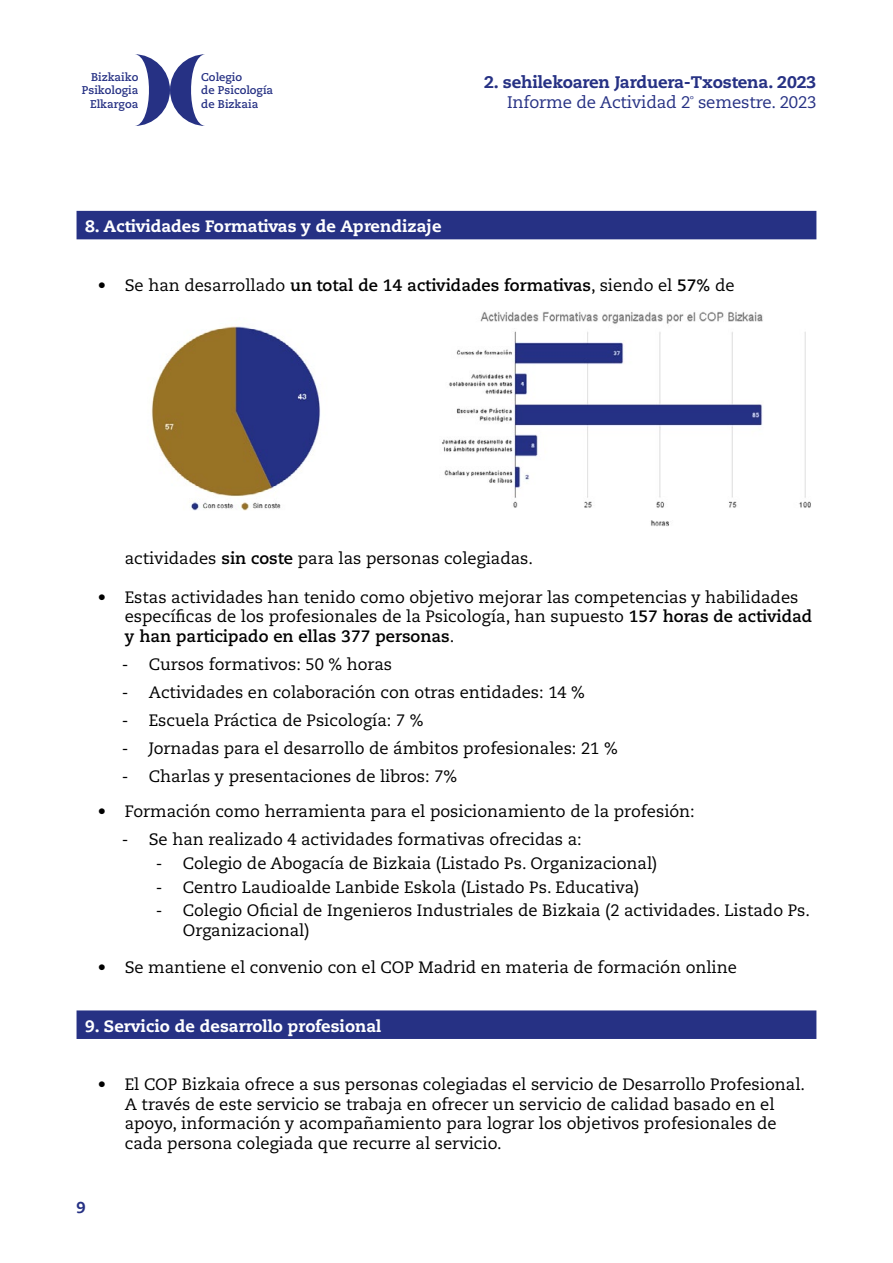
<style>
.page{position:relative;width:893px;height:1263px;background:#fff}
.page>*{position:absolute;margin:0;border:0;box-sizing:border-box;transform-origin:0 0}
.t1{font:800 16.8px "Caecilia LT Pro 85";letter-spacing:-.01em;color:#263184}
.t2{font:16.8px "Caecilia LT Pro 55 Roman";letter-spacing:-.01em;color:#263184}
.t3{font:16.5px/19.5px "Caecilia LT Pro 55 Roman";color:#000}
.t4{font:700 16.5px "Caecilia LT Pro 75";color:#000}
.t5{font:800 16.5px "Caecilia LT Pro 85";color:#fff}
.t6{font:800 15.75px "Caecilia LT Pro 85";color:#263184}
.t7{font:700 11.25px/13.5px "Caecilia LT Pro 75";color:#263184;text-align:right}
.s1{font-family:"Caecilia LT Pro 55 Roman";font-weight:400}
.s2{font-family:"Caecilia LT Pro 75";font-weight:700}
</style>
<div class="page">
<svg style="left:135px;top:54px;width:70px;height:72px"></svg>
<div style="left:77px;top:211px;width:739px;height:28px;background:#263184"></div>
<div style="left:77px;top:1010px;width:739px;height:29px;background:#263184"></div>
<img style="left:151px;top:326px;width:169px;height:185px">
<img style="left:442px;top:311px;width:369px;height:216px">
<p class="t7" style="left:82px;top:70px;width:58px">Bizkaiko<br>Psikologia<br>Elkargoa</p>
<p class="t7" style="left:201px;top:70px;width:73px;text-align:left">Colegio<br>de Psicología de Bizkaia</p>
<p class="t5" style="left:85px;top:215px;width:358px">8. Actividades Formativas y de Aprendizaje</p>
<p class="t1" style="left:484px;top:71px;width:334px">2. sehilekoaren Jarduera-Txostena. 2023</p>
<p class="t2" style="left:507px;top:91px;width:311px">Informe de Actividad 2<sup>º</sup> semestre. 2023</p>
<p class="t4" style="left:98px;top:274px;width:638px"><span class="s1">• Se han desarrollado</span> un total de 14 actividades formativas<span class="s1">, siendo el</span> 57% <span class="s1">de</span></p>
<p class="t3" style="left:125px;top:548px;width:410px">actividades <span class="s2">sin coste</span> para las personas colegiadas.</p>
<p class="t3" style="left:125px;top:587px;width:689px;text-indent:-27px">• Estas actividades han tenido como objetivo mejorar las competencias y habilidades específicas de los profesionales de la Psicología, han supuesto <span class="s2">157 horas de actividad</span></p>
<p class="t4" style="left:125px;top:625px;width:331px">y han participado en ellas 377 personas<span class="s1">.</span></p>
<p class="t3" style="left:122px;top:654px;width:272px">- Cursos formativos: 50 % horas</p>
<p class="t3" style="left:122px;top:682px;width:465px">- Actividades en colaboración con otras entidades: 14 %</p>
<p class="t3" style="left:122px;top:710px;width:303px">- Escuela Práctica de Psicología: 7 %</p>
<p class="t3" style="left:122px;top:738px;width:497px">- Jornadas para el desarrollo de ámbitos profesionales: 21 %</p>
<p class="t3" style="left:122px;top:766px;width:337px">- Charlas y presentaciones de libros: 7%</p>
<p class="t3" style="left:98px;top:801px;width:599px">• Formación como herramienta para el posicionamiento de la profesión:</p>
<p class="t3" style="left:122px;top:829px;width:461px">- Se han realizado 4 actividades formativas ofrecidas a:</p>
<p class="t3" style="left:156px;top:853px;width:503px">- Colegio de Abogacía de Bizkaia (Listado Ps. Organizacional)</p>
<p class="t3" style="left:156px;top:877px;width:485px">- Centro Laudioalde Lanbide Eskola (Listado Ps. Educativa)</p>
<p class="t3" style="left:183px;top:901px;width:629px;text-indent:-27px">- Colegio Oficial de Ingenieros Industriales de Bizkaia (2 actividades. Listado Ps.<br>Organizacional)</p>
<p class="t3" style="left:98px;top:957px;width:641px">• Se mantiene el convenio con el COP Madrid en materia de formación online</p>
<p class="t5" style="left:85px;top:1014px;width:298px">9. Servicio de desarrollo profesional</p>
<p class="t3" style="left:125px;top:1074px;width:682px;text-indent:-27px">• El COP Bizkaia ofrece a sus personas colegiadas el servicio de Desarrollo Profesional.<br>A través de este servicio se trabaja en ofrecer un servicio de calidad basado en el apoyo, información y acompañamiento para lograr los objetivos profesionales de cada persona colegiada que recurre al servicio.</p>
<p class="t6" style="left:77px;top:1197px;width:11px">9</p>
</div>
